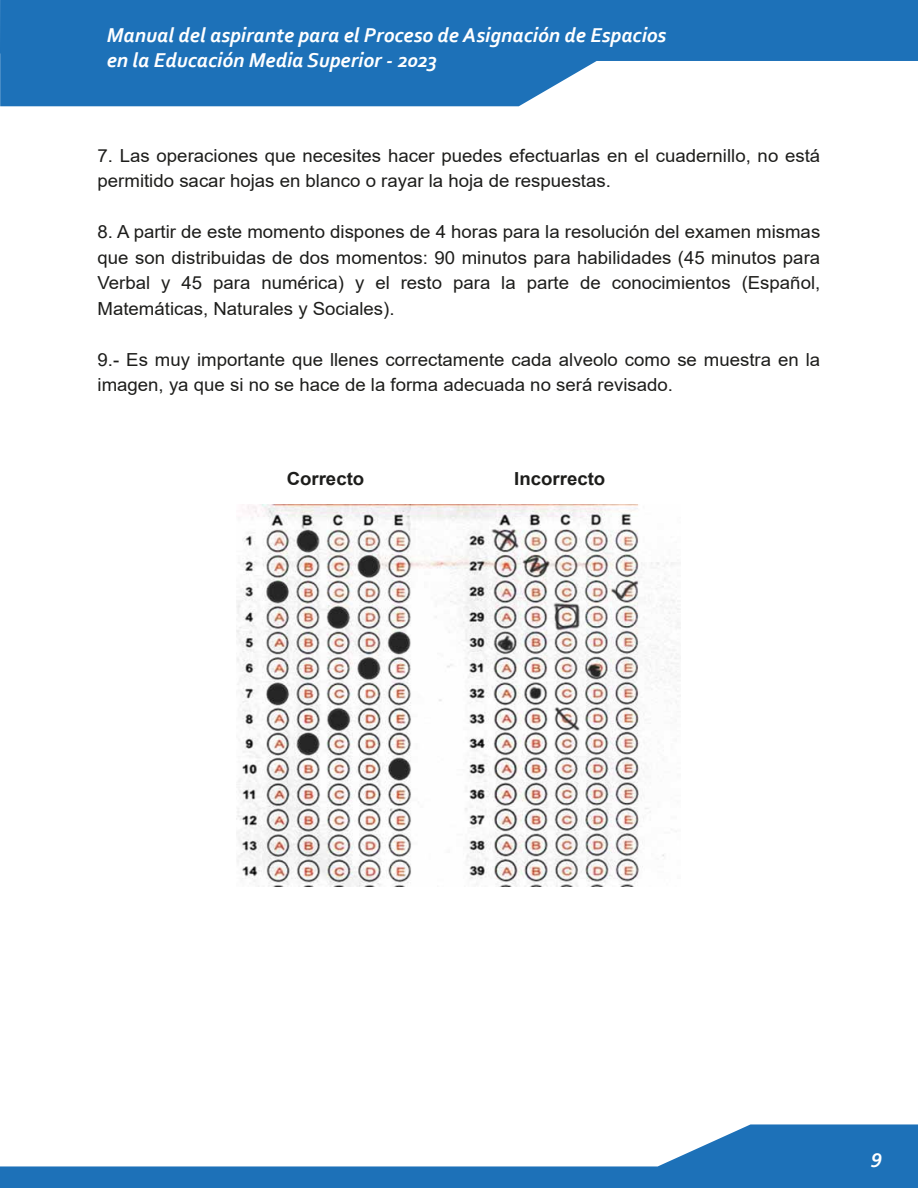
<style>
.page{position:relative;width:918px;height:1188px;background:#fff}
.page>*{position:absolute;margin:0;border:0;box-sizing:border-box;transform-origin:0 0}
.t1{font:italic 700 21px/25.2px "Corbel";color:#fff}
.t2{font:18px/25.5px "Arial";color:#1d1d1b}
.t3{font:700 18px "Arial";color:#1d1d1b}
</style>
<div class="page">
<svg style="left:0;top:1124px;width:918px;height:64px"></svg>
<svg style="left:0;top:0;width:918px;height:106px;fill:#1d71b8"></svg>
<img style="left:237px;top:504px;width:443px;height:383px">
<p class="t1" style="left:107px;top:22px;width:561px">Manual del aspirante para el Proceso de Asignación de Espacios en la Educación Media Superior - 2023</p>
<p class="t2" style="left:98px;top:142px;width:724px">7. Las operaciones que necesites hacer puedes efectuarlas en el cuadernillo, no está permitido sacar hojas en blanco o rayar la hoja de respuestas.</p>
<p class="t2" style="left:98px;top:219px;width:724px;text-align:justify">8. A partir de este momento dispones de 4 horas para la resolución del examen mismas que son distribuidas de dos momentos: 90 minutos para habilidades (45 minutos para Verbal y 45 para numérica) y el resto para la parte de conocimientos (Español, Matemáticas, Naturales y Sociales).</p>
<p class="t2" style="left:98px;top:346px;width:724px">9.- Es muy importante que llenes correctamente cada alveolo como se muestra en la imagen, ya que si no se hace de la forma adecuada no será revisado.</p>
<p class="t3" style="left:287px;top:466px;width:79px">Correcto</p>
<p class="t3" style="left:514px;top:466px;width:93px">Incorrecto</p>
<p class="t1" style="left:871px;top:1143px;width:13px">9</p>
</div>
